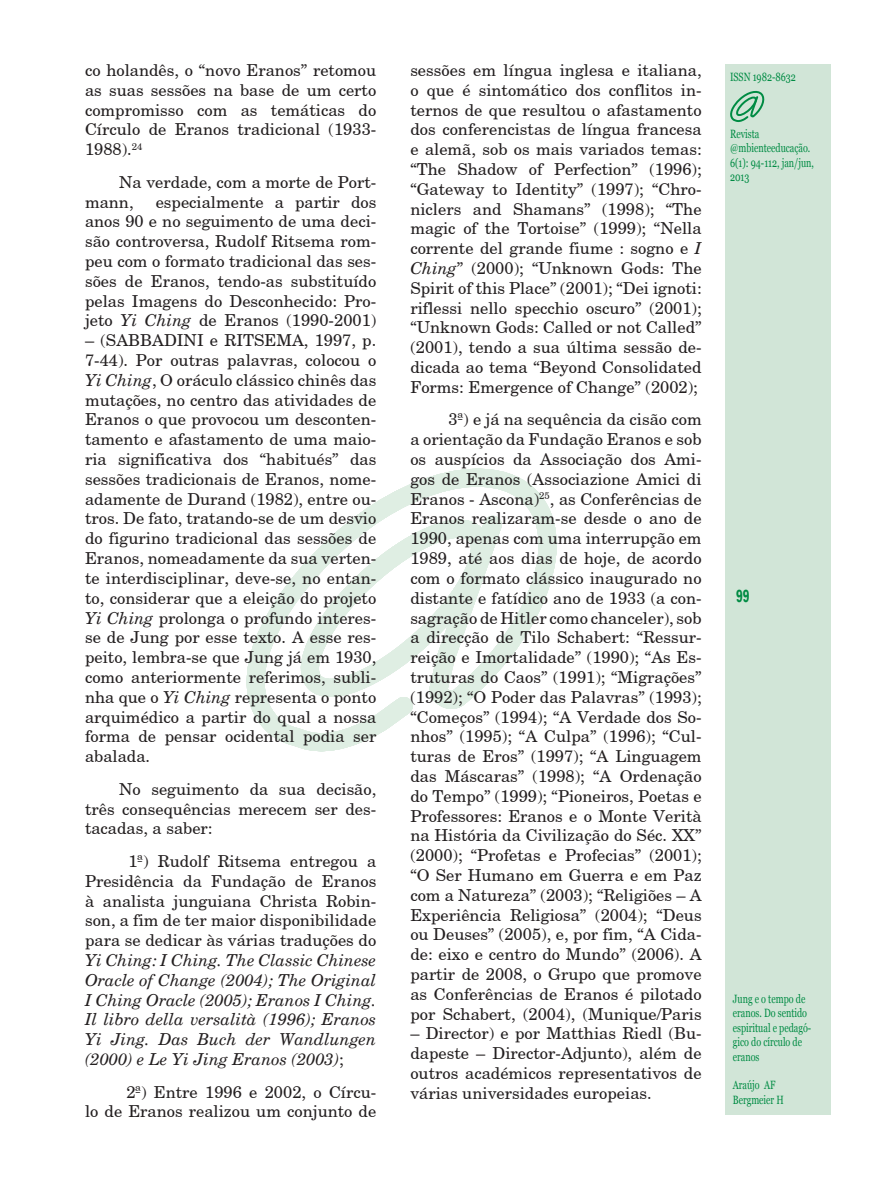
<style>
.page{position:relative;width:893px;height:1191px;background:#fff}
.page>*{position:absolute;margin:0;border:0;box-sizing:border-box;transform-origin:0 0}
.t1{font:600 condensed 18px "Franklin Gothic";color:#008b43;scale:.75 1}
.texto_miolo_01{font:16.5px/19.8px "New Century Schoolbook";color:#231f20;text-align:justify}
.texto_miolo_01-2{font:italic 16.5px/19.8px "New Century Schoolbook";color:#231f20;text-align:justify}
.t2{font:12px/14.4px "Georgia";color:#008b43;scale:.75 1}
.s1{font-style:italic}
.s2{font-style:normal}
</style>
<div class="page">
<div style="left:725px;top:64px;width:105px;height:1050px;background:#d1e5d7"></div>
<svg style="left:246px;top:468px;width:311px;height:284px"></svg>
<svg style="left:730px;top:91px;width:35px;height:31px"></svg>
<p class="texto_miolo_01" style="left:85px;top:60px;width:293px">co holandês, o “novo Eranos” retomou as suas sessões na base de um certo compromisso com as temáticas do Círculo de Eranos tradicional (1933- 1988).<sup>24</sup></p>
<p class="texto_miolo_01" style="left:85px;top:171px;width:293px;text-indent:34px">Na verdade, com a morte de Port&shy;mann,</p>
<p class="texto_miolo_01" style="left:85px;top:191px;width:293px;text-indent:71px">especialmente a partir dos anos 90 e no seguimento de uma deci&shy;são controversa, Rudolf Ritsema rom&shy;peu com o formato tradicional das ses&shy;sões de Eranos, tendo-as substituído pelas Imagens do Desconhecido: Pro&shy;jeto <span class="s1">Yi Ching</span> de Eranos (1990-2001)</p>
<p class="texto_miolo_01" style="left:85px;top:330px;width:293px">– (SABBADINI e RITSEMA, 1997, p.<br>7-44). Por outras palavras, colocou o <span class="s1">Yi Ching</span>, O oráculo clássico chinês das mutações, no centro das atividades de Eranos o que provocou um desconten&shy;tamento e afastamento de uma maio&shy;ria significativa dos “habitués” das sessões tradicionais de Eranos, nome&shy;adamente de Durand (1982), entre ou&shy;tros. De fato, tratando-se de um desvio do figurino tradicional das sessões de Eranos, nomeadamente da sua verten&shy;te interdisciplinar, deve-se, no entan&shy;to, considerar que a eleição do projeto <span class="s1">Yi Ching</span> prolonga o profundo interes&shy;se de Jung por esse texto. A esse res&shy;peito, lembra-se que Jung já em 1930, como anteriormente referimos, subli&shy;nha que o <span class="s1">Yi Ching</span> representa o ponto arquimédico a partir do qual a nossa forma de pensar ocidental podia ser abalada.</p>
<p class="texto_miolo_01" style="left:85px;top:778px;width:293px;text-indent:34px">No seguimento da sua decisão, três consequências merecem ser des&shy;tacadas, a saber:</p>
<p class="texto_miolo_01-2" style="left:85px;top:851px;width:293px;text-indent:43px"><span class="s2">1ª) Rudolf Ritsema entregou a Presidência da Fundação de Eranos à analista junguiana Christa Robin&shy;son, a fim de ter maior disponibilidade para se dedicar às várias traduções do </span>Yi Ching: I Ching. The Classic Chinese Oracle of Change (2004); The Original I Ching Oracle (2005); Eranos I Ching.<br>Il libro della versalità (1996); Eranos Yi Jing. Das Buch der Wandlungen (2000) e Le Yi Jing Eranos (2003)<span class="s2">;</span></p>
<p class="texto_miolo_01" style="left:85px;top:1081px;width:293px;text-align:right">2ª) Entre 1996 e 2002, o Círcu-<br>lo de Eranos realizou um conjunto de</p>
<p class="texto_miolo_01" style="left:410px;top:60px;width:293px">sessões em língua inglesa e italiana, o que é sintomático dos conflitos in&shy;ternos de que resultou o afastamento dos conferencistas de língua francesa e alemã, sob os mais variados temas: “The Shadow of Perfection” (1996); “Gateway to Identity” (1997); “Chro&shy;niclers and Shamans” (1998); “The magic of the Tortoise” (1999); “Nella corrente del grande fiume : sogno e <span class="s1">I Ching</span>” (2000); “Unknown Gods: The Spirit of this Place” (2001); “Dei ignoti: riflessi nello specchio oscuro” (2001); “Unknown Gods: Called or not Called” (2001), tendo a sua última sessão de&shy;dicada ao tema “Beyond Consolidated Forms: Emergence of Change” (2002);</p>
<p class="texto_miolo_01" style="left:410px;top:409px;width:293px;text-indent:38px">3ª) e já na sequência da cisão com a orientação da Fundação Eranos e sob os auspícios da Associação dos Ami&shy;gos de Eranos (Associazione Amici di Eranos - Ascona)<sup>25</sup>, as Conferências de Eranos realizaram-se desde o ano de 1990, apenas com uma interrupção em 1989, até aos dias de hoje, de acordo com o formato clássico inaugurado no distante e fatídico ano de 1933 (a con&shy;sagração de Hitler como chanceler), sob a direcção de Tilo Schabert: “Ressur&shy;reição e Imortalidade” (1990); “As Es&shy;truturas do Caos” (1991); “Migrações” (1992); “O Poder das Palavras” (1993); “Começos” (1994); “A Verdade dos So&shy;nhos” (1995); “A Culpa” (1996); “Cul&shy;turas de Eros” (1997); “A Linguagem das Máscaras” (1998); “A Ordenação do Tempo” (1999); “Pioneiros, Poetas e Professores: Eranos e o Monte Verità na História da Civilização do Séc. XX” (2000); “Profetas e Profecias” (2001); “O Ser Humano em Guerra e em Paz com a Natureza” (2003); “Religiões – A Experiência Religiosa” (2004); “Deus ou Deuses” (2005), e, por fim, “A Cida&shy;de: eixo e centro do Mundo” (2006). A partir de 2008, o Grupo que promove as Conferências de Eranos é pilotado por Schabert, (2004), (Munique/Paris</p>
<p class="texto_miolo_01" style="left:410px;top:1023px;width:293px">– Director) e por Matthias Riedl (Bu&shy;dapeste – Director-Adjunto), além de outros académicos representativos de várias universidades europeias.</p>
<p class="t2" style="left:730px;top:69px;width:89px">ISSN 1982-8632</p>
<p class="t2" style="left:730px;top:127px;width:113px">Revista @mbienteeducação.<br>6(1): 94-112, jan/jun,<br>2013</p>
<p class="t1" style="left:736px;top:583px;width:20px">99</p>
<p class="t2" style="left:733px;top:992px;width:106px">Jung e o tempo de eranos. Do sentido espiritual e pedagó&shy;gico do círculo de eranos</p>
<p class="t2" style="left:733px;top:1078px;width:69px">Araújo AF<br>Bergmeier H</p>
</div>
